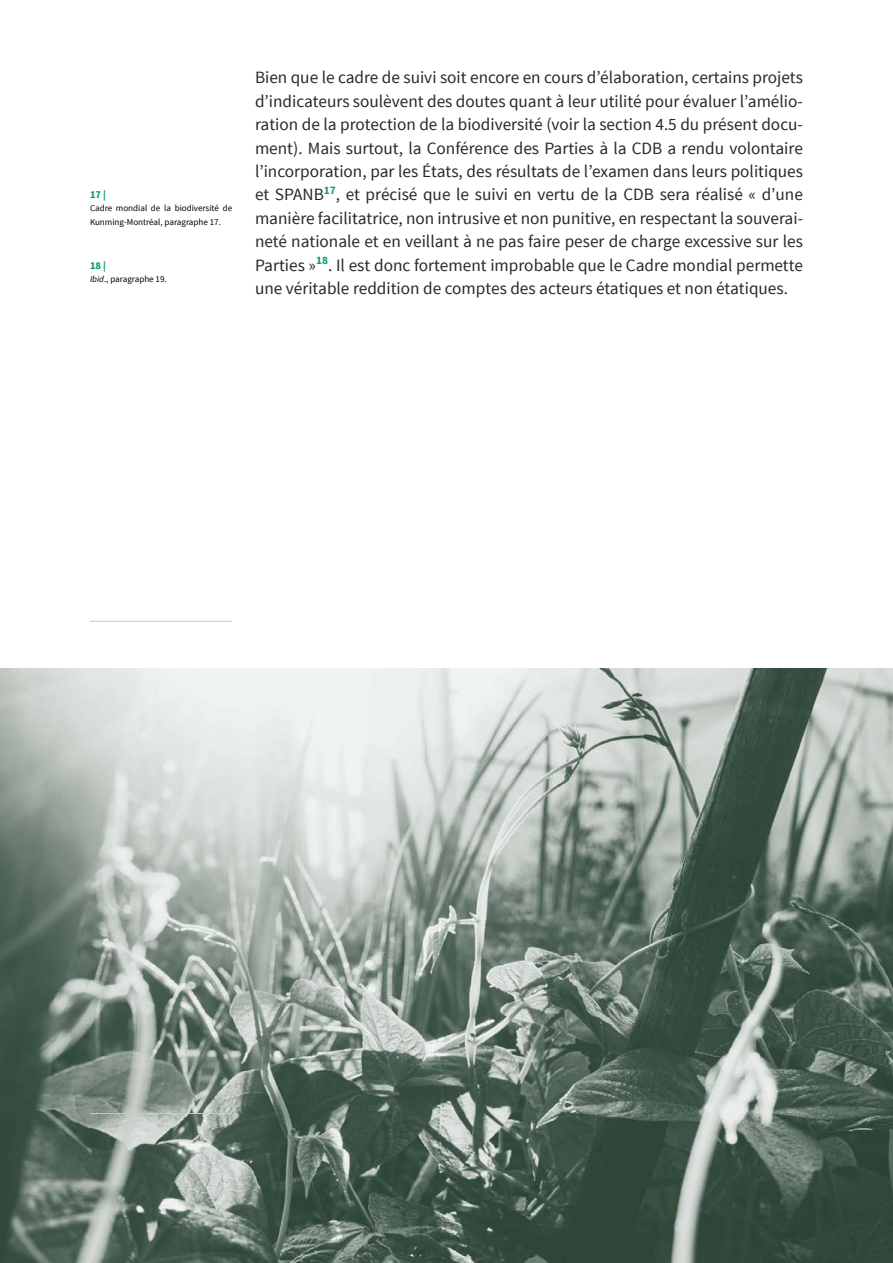
<style>
.page{position:relative;width:893px;height:1263px;background:#fff}
.page>*{position:absolute;margin:0;border:0;box-sizing:border-box;transform-origin:0 0}
.t1{font:17.25px/23.4px "Source Sans Pro";color:#282829;text-align:justify}
.t2{font:700 10.5px "Source Sans Pro";color:#00966e}
.t3{font:9px/13.5px "Source Sans Pro";color:#000}
.s1{font-style:italic}
</style>
<div class="page">
<img style="left:1px;top:668px;width:892px;height:595px">
<hr style="left:90px;top:1113px;width:142px;height:1px;background:#cdcdaf">
<hr style="left:90px;top:621px;width:142px;height:1px;background:#cdcdaf">
<p class="t2" style="left:90px;top:187px;width:18px">17 |</p>
<p class="t3" style="left:90px;top:202px;width:144px">Cadre mondial de la biodiversité de<br>Kunming-Montréal, paragraphe 17.</p>
<p class="t2" style="left:90px;top:259px;width:18px">18 |</p>
<p class="t3" style="left:90px;top:273px;width:78px"><span class="s1">Ibid</span>., paragraphe 19.</p>
<p class="t1" style="left:255px;top:66px;width:549px">Bien que le cadre de suivi soit encore en cours d’élaboration, certains projets d’indicateurs soulèvent des doutes quant à leur utilité pour évaluer l’amélio&shy;ration de la protection de la biodiversité (voir la section 4.5 du présent docu&shy;ment). Mais surtout, la Conférence des Parties à la CDB a rendu volontaire l’incorporation, par les États, des résultats de l’examen dans leurs politiques et SPANB<sup>17</sup>, et précisé que le suivi en vertu de la CDB sera réalisé « d’une manière facilitatrice, non intrusive et non punitive, en respectant la souverai&shy;neté nationale et en veillant à ne pas faire peser de charge excessive sur les Parties »<sup>18</sup>. Il est donc fortement improbable que le Cadre mondial permette une véritable reddition de comptes des acteurs étatiques et non étatiques.</p>
</div>
